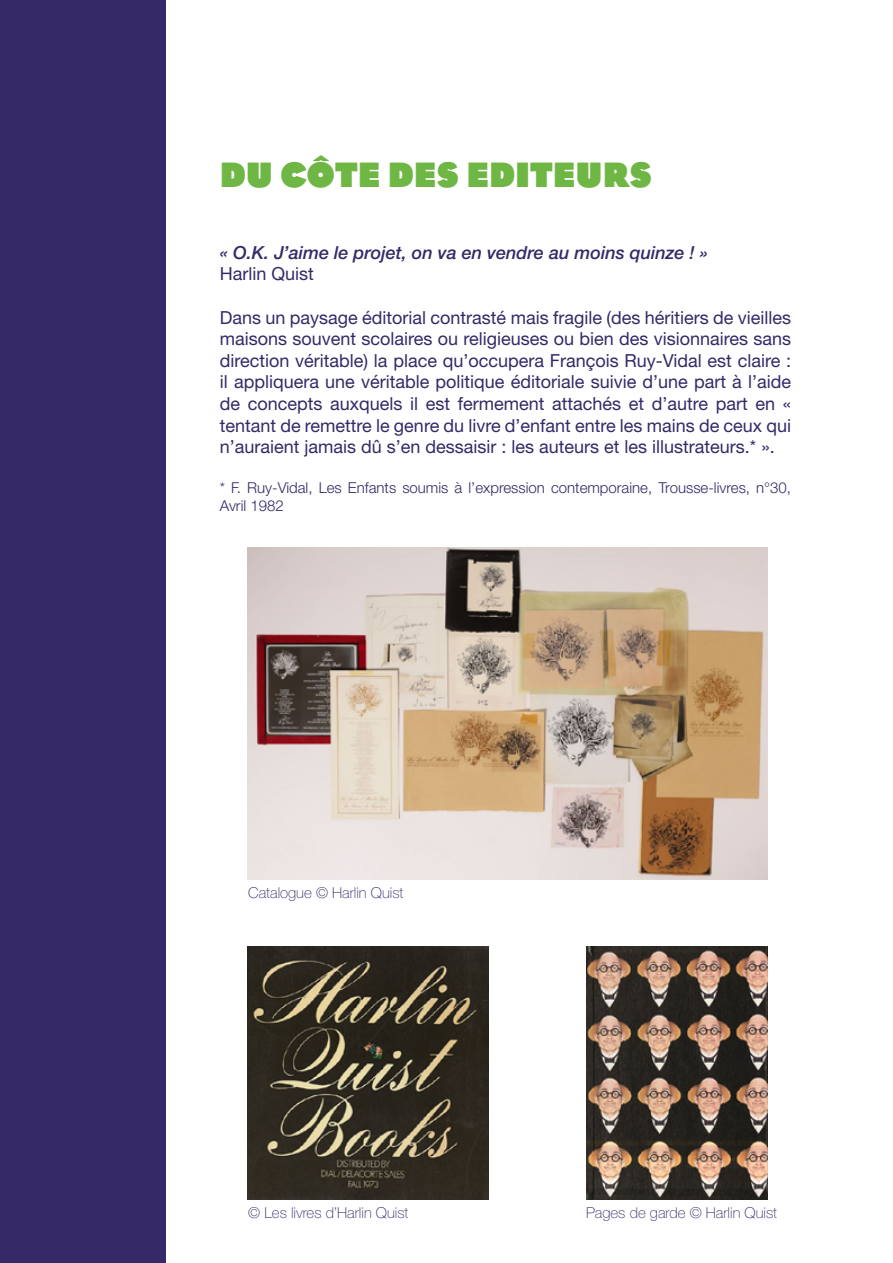
<style>
.page{position:relative;width:893px;height:1263px;background:#fff}
.page>*{position:absolute;margin:0;border:0;box-sizing:border-box;transform-origin:0 0}
.t1{font:900 36px "Eagle";color:#6fb744}
.t2{font:18px/21.6px "Helvetica Neue LT 55 Rm";color:#352967;text-align:justify}
.t3{font:18px "Helvetica Neue LT 66 Md It";color:#352967}
.t4{font:15px/18px "Helvetica Neue LT 45 Lt";color:#352967}
.t5{font:15px "Helvetica Neue LT 35 Th";color:#352967}
</style>
<div class="page">
<div style="left:0;top:0;width:166px;height:1263px;background:#352967"></div>
<img style="left:247px;top:547px;width:520px;height:332px">
<img style="left:247px;top:946px;width:241px;height:253px">
<img style="left:586px;top:946px;width:181px;height:253px">
<h1 class="t1" style="left:220px;top:154px;width:434px">DU CÔTE DES EDITEURS</h1>
<p class="t3" style="left:220px;top:242px;width:490px">« O.K. J’aime le projet, on va en vendre au moins quinze ! »</p>
<p class="t2" style="left:220px;top:263px;width:96px">Harlin Quist</p>
<p class="t2" style="left:220px;top:306px;width:573px">Dans un paysage éditorial contrasté mais fragile (des héritiers de vieilles maisons souvent scolaires ou religieuses ou bien des visionnaires sans direction véritable) la place qu’occupera François Ruy-Vidal est claire : il appliquera une véritable politique éditoriale suivie d’une part à l’aide de concepts auxquels il est fermement attachés et d’autre part en « tentant de remettre le genre du livre d’enfant entre les mains de ceux qui n’auraient jamais dû s’en dessaisir : les auteurs et les illustrateurs.* ».</p>
<p class="t4" style="left:220px;top:478px;width:573px">* F. Ruy-Vidal, Les Enfants soumis à l’expression contemporaine, Trousse-livres, n°30,<br>Avril 1982</p>
<p class="t5" style="left:248px;top:884px;width:157px">Catalogue © Harlin Quist</p>
<p class="t5" style="left:248px;top:1203px;width:162px">© Les livres d’Harlin Quist</p>
<p class="t5" style="left:586px;top:1203px;width:193px">Pages de garde © Harlin Quist</p>
</div>
